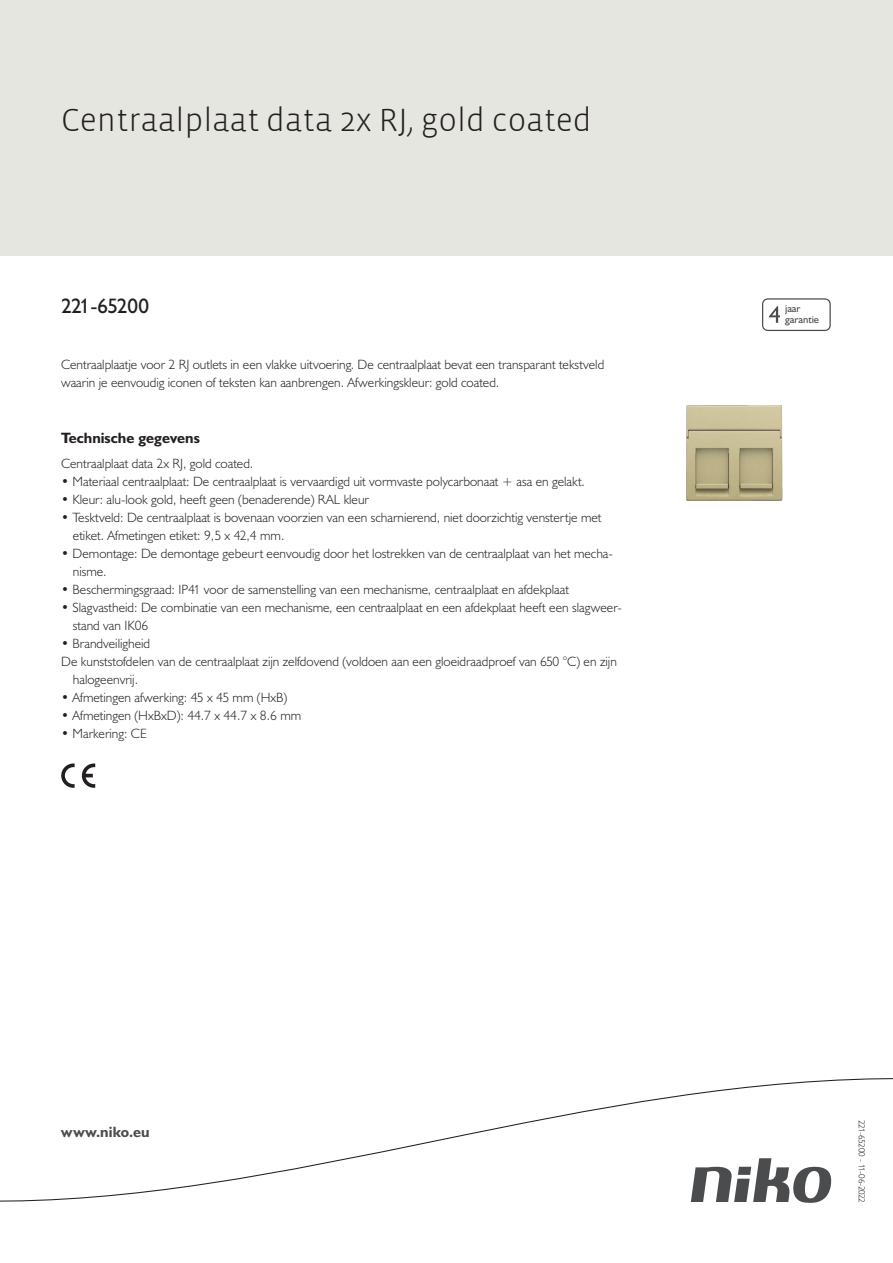
<style>
.page{position:relative;width:893px;height:1263px;background:#fff}
.page>*{position:absolute;margin:0;border:0;box-sizing:border-box;transform-origin:0 0}
.Title_datasheets{font:300 33px "Vista Sans";color:#231f20}
.Article_number{font:21px "Humanist 521 BT";letter-spacing:-.035em;color:#231f20}
.Titles_parts{font:700 15px "Humanist 521 BT";color:#231f20}
.titel_afbeelding{font:700 15px "Humanist 521 BT";letter-spacing:.005em;color:#4b4c4d}
.USP_Bullets{font:300 13.5px/18px "Humanist 521 BT";color:#231f20}
.Platte_tekst_CAB{font:300 13.5px/18px "Humanist 521 BT";color:#231f20}
.t1{font:10.65px/10.6px "Humanist 521 BT";color:#4b4c4d}
.Revision{font:300 9px "Humanist 521 BT";letter-spacing:-.04em;color:#231f20}
</style>
<div class="page">
<div style="left:0;top:0;width:893px;height:255px;background:#e6e6e0"></div>
<svg style="left:82px;top:763px;width:13px;height:25px"></svg>
<svg style="left:61px;top:763px;width:14px;height:25px"></svg>
<svg style="left:762px;top:298px;width:69px;height:33px"></svg>
<svg style="left:0;top:1078px;width:893px;height:125px"></svg>
<img style="left:686px;top:405px;width:97px;height:96px">
<p class="Title_datasheets" style="left:61px;top:100px;width:532px">Centraalplaat data 2x RJ, gold coated</p>
<p class="Article_number" style="left:61px;top:293px;width:89px">221-65200</p>
<p class="t1" style="left:785px;top:303px;width:36px">jaar garantie</p>
<p class="Platte_tekst_CAB" style="left:61px;top:355px;width:545px">Centraalplaatje voor 2 RJ outlets in een vlakke uitvoering. De centraalplaat bevat een transparant tekstveld waarin je eenvoudig iconen of teksten kan aanbrengen. Afwerkingskleur: gold coated.</p>
<p class="Titles_parts" style="left:61px;top:429px;width:140px">Technische gegevens</p>
<p class="Platte_tekst_CAB" style="left:61px;top:454px;width:194px">Centraalplaat data 2x RJ, gold coated.</p>
<p class="USP_Bullets" style="left:61px;top:472px;width:525px">• Materiaal centraalplaat: De centraalplaat is vervaardigd uit vormvaste polycarbonaat + asa en gelakt.</p>
<p class="USP_Bullets" style="left:61px;top:490px;width:309px">• Kleur: alu-look gold, heeft geen (benaderende) RAL kleur</p>
<p class="USP_Bullets" style="left:73px;top:508px;width:530px;text-indent:-12px">• Tesktveld: De centraalplaat is bovenaan voorzien van een scharnierend, niet doorzichtig venstertje met etiket. Afmetingen etiket: 9,5 x 42,4 mm.</p>
<p class="USP_Bullets" style="left:73px;top:544px;width:541px;text-indent:-12px">• Demontage: De demontage gebeurt eenvoudig door het lostrekken van de centraalplaat van het mecha&shy;nisme.</p>
<p class="USP_Bullets" style="left:61px;top:580px;width:509px">• Beschermingsgraad: IP41 voor de samenstelling van een mechanisme, centraalplaat en afdekplaat</p>
<p class="USP_Bullets" style="left:73px;top:598px;width:550px;text-indent:-12px">• Slagvastheid: De combinatie van een mechanisme, een centraalplaat en een afdekplaat heeft een slagweer&shy;stand van IK06</p>
<p class="USP_Bullets" style="left:61px;top:634px;width:91px">• Brandveiligheid</p>
<p class="USP_Bullets" style="left:73px;top:652px;width:545px;text-indent:-12px">De kunststofdelen van de centraalplaat zijn zelfdovend (voldoen aan een gloeidraadproef van 650 °C) en zijn halogeenvrij.</p>
<p class="USP_Bullets" style="left:61px;top:688px;width:228px">• Afmetingen afwerking: 45 x 45 mm (HxB)</p>
<p class="USP_Bullets" style="left:61px;top:706px;width:241px">• Afmetingen (HxBxD): 44.7 x 44.7 x 8.6 mm</p>
<p class="USP_Bullets" style="left:61px;top:724px;width:87px">• Markering: CE</p>
<p class="titel_afbeelding" style="left:61px;top:1122px;width:90px">www.niko.eu</p>
<p class="Revision" style="left:868px;top:1120px;width:84px;rotate:90deg">221-65200 - 11-06-2022</p>
</div>
